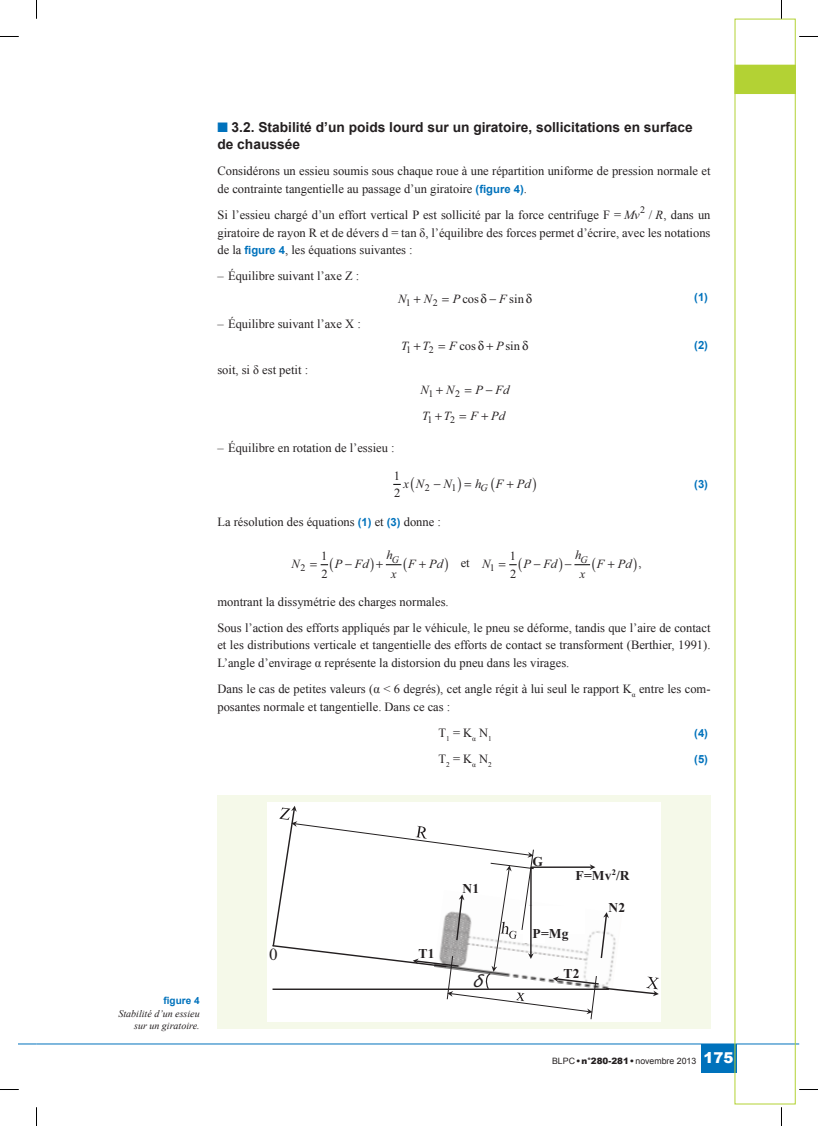
<style>
.page{position:relative;width:818px;height:1126px;background:#fff}
.page>*{position:absolute;margin:0;border:0;box-sizing:border-box;transform-origin:0 0}
.t1{font:italic 17.88px "Myriad Pro";color:#231f20}
.t2{font:17.12px "Times New Roman";color:#231f20}
.t3{font:700 13.75px/17.5px "Arial";color:#231f20}
.t4{font:700 13.5px "Times New Roman";letter-spacing:.015em;color:#231f20}
.t5{font:italic 12.62px "Times New Roman";color:#231f20}
.t6{font:12.62px/18px "Times New Roman";color:#231f20}
.t7{font:12.5px/17.5px "Times New Roman";color:#231f20}
.t8{font:italic 12.5px/18.2px "Times New Roman";color:#231f20;text-align:center}
.t9{font:700 11.25px "Arial";color:#0072bc}
.t10{font:10.12px "Times New Roman";color:#231f20}
.t11{font:italic 10px/12.5px "Times New Roman";color:#231f20;text-align:right}
.t12{font:10px "Times New Roman";color:#231f20}
.t13{font:700 10px "Arial";color:#0072bc}
.t14{font:8.75px "Arial";color:#231f20}
.s1{color:#0072bc}
.s2{font-family:"Arial";font-weight:700;font-size:11.25px;color:#0072bc}
.s3{font-style:italic}
.s4{font-family:"Times"}
.s5{font-weight:900}
.s6{font-weight:900;font-size:15px;color:#fff}
</style>
<div class="page">
<svg style="left:19px;top:1043px;width:17px;height:1px"></svg>
<div style="left:700px;top:1043px;width:35px;height:29px;background:#0072bc"></div>
<hr style="left:36px;top:1043px;width:762px;height:1px;background:#0072bc">
<svg style="left:734px;top:19px;width:61px;height:1085px"></svg>
<div style="left:217px;top:795px;width:493px;height:234px;background:#f5f9e9"></div>
<div style="left:267px;top:802px;width:393px;height:219px;background:#fff"></div>
<svg style="left:272px;top:806px;width:386px;height:213px"></svg>
<svg style="left:0;top:36px;width:19px;height:1px"></svg>
<svg style="left:799px;top:36px;width:18px;height:1px"></svg>
<svg style="left:0;top:1089px;width:19px;height:1px"></svg>
<svg style="left:799px;top:1089px;width:18px;height:1px"></svg>
<svg style="left:36px;top:0;width:1px;height:19px"></svg>
<svg style="left:36px;top:1107px;width:1px;height:18px"></svg>
<svg style="left:320px;top:564px;width:9px;height:2px"></svg>
<svg style="left:385px;top:564px;width:17px;height:2px"></svg>
<svg style="left:509px;top:564px;width:8px;height:2px"></svg>
<svg style="left:574px;top:564px;width:17px;height:2px"></svg>
<p class="t3" style="left:217px;top:118px;width:476px"><span class="s1">■</span> 3.2. Stabilité d’un poids lourd sur un giratoire, sollicitations en surface de chaussée</p>
<p class="t7" style="left:217px;top:162px;width:494px">Considérons un essieu soumis sous chaque roue à une répartition uniforme de pression normale et de contrainte tangentielle au passage d’un giratoire <span class="s2">(figure 4)</span>.</p>
<p class="t7" style="left:217px;top:206px;width:423px">Si l’essieu chargé d’un effort vertical P est sollicité par la force centrifuge F = <span class="s3">Mv</span></p>
<p class="t8" style="left:655px;top:205px;width:9px">R</p>
<p class="t12" style="left:639px;top:203px;width:6px">2</p>
<p class="t7" style="left:217px;top:206px;width:494px;text-align:justify;text-indent:431px">/ , dans un giratoire de rayon R et de dévers d = tan δ, l’équilibre des forces permet d’écrire, avec les notations de la <span class="s2">figure 4</span>, les équations suivantes :</p>
<p class="t7" style="left:217px;top:267px;width:143px"><span class="s4">–</span> Équilibre suivant l’axe Z :</p>
<p class="t8" style="left:398px;top:289px;width:10px">N</p>
<p class="t8" style="left:423px;top:289px;width:10px">N</p>
<p class="t12" style="left:405px;top:296px;width:6px">1</p>
<p class="t12" style="left:432px;top:296px;width:29px">2 <sup>P</sup></p>
<p class="t7" style="left:489px;top:289px;width:36px">− <span class="s3">F</span>sin</p>
<p class="t7" style="left:462px;top:289px;width:18px">cos</p>
<p class="t9" style="left:693px;top:290px;width:15px">(1)</p>
<p class="t7" style="left:217px;top:315px;width:145px"><span class="s4">–</span> Équilibre suivant l’axe X :</p>
<p class="t7" style="left:217px;top:360px;width:92px">soit, si δ est petit :</p>
<p class="t7" style="left:217px;top:439px;width:178px"><span class="s4">–</span> Équilibre en rotation de l’essieu :</p>
<p class="t7" style="left:459px;top:337px;width:18px">cos</p>
<p class="t9" style="left:693px;top:337px;width:15px">(2)</p>
<p class="t8" style="left:401px;top:336px;width:30px">T T</p>
<p class="t12" style="left:406px;top:343px;width:6px">1</p>
<p class="t12" style="left:428px;top:343px;width:29px">2 <sup>F</sup></p>
<p class="t7" style="left:496px;top:337px;width:25px"><span class="s3">P</span> sin</p>
<p class="t8" style="left:420px;top:380px;width:10px">N</p>
<p class="t8" style="left:446px;top:380px;width:10px">N</p>
<p class="t8" style="left:475px;top:380px;width:35px">P Fd</p>
<p class="t12" style="left:428px;top:387px;width:6px">1</p>
<p class="t12" style="left:455px;top:387px;width:6px">2</p>
<p class="t8" style="left:422px;top:406px;width:30px">T T</p>
<p class="t8" style="left:470px;top:406px;width:36px">F Pd</p>
<p class="t12" style="left:427px;top:413px;width:6px">1</p>
<p class="t12" style="left:450px;top:413px;width:6px">2</p>
<p class="t6" style="left:393px;top:466px;width:8px">1<br>2</p>
<p class="t5" style="left:403px;top:475px;width:50px">xN −N</p>
<p class="t5" style="left:475px;top:475px;width:57px">h<sub>G</sub> F Pd</p>
<p class="t9" style="left:693px;top:476px;width:15px">(3)</p>
<p class="t7" style="left:217px;top:513px;width:225px">La résolution des équations <span class="s2">(1)</span> et <span class="s2">(3)</span> donne :</p>
<p class="t8" style="left:291px;top:554px;width:10px">N</p>
<p class="t8" style="left:334px;top:554px;width:35px">P Fd</p>
<p class="t8" style="left:386px;top:545px;width:12px">h x</p>
<p class="t8" style="left:408px;top:554px;width:36px">F Pd</p>
<p class="t10" style="left:424px;top:481px;width:7px">2</p>
<p class="t10" style="left:451px;top:481px;width:7px">1</p>
<p class="t7" style="left:321px;top:546px;width:8px">1<br>2</p>
<p class="t7" style="left:460px;top:553px;width:31px">et <span class="s3">N</span></p>
<p class="t8" style="left:523px;top:554px;width:35px">P Fd</p>
<p class="t8" style="left:575px;top:545px;width:12px">h x</p>
<p class="t8" style="left:596px;top:554px;width:36px">F Pd</p>
<p class="t7" style="left:509px;top:546px;width:8px">1<br>2</p>
<p class="t11" style="left:391px;top:553px;width:9px">G</p>
<p class="t11" style="left:580px;top:553px;width:9px">G</p>
<p class="t12" style="left:300px;top:561px;width:6px">2</p>
<p class="t12" style="left:489px;top:561px;width:6px">1</p>
<p class="t7" style="left:638px;top:553px;width:5px">,</p>
<p class="t7" style="left:217px;top:588px;width:494px;line-height:26.2px">montrant la dissymétrie des charges normales.<br>Sous l’action des efforts appliqués par le véhicule, le pneu se déforme, tandis que l’aire de contact</p>
<p class="t7" style="left:217px;top:636px;width:494px">et les distributions verticale et tangentielle des efforts de contact se transforment (Berthier, 1991).<br>L’angle d’envirage α représente la distorsion du pneu dans les virages.</p>
<p class="t7" style="left:217px;top:680px;width:494px">Dans le cas de petites valeurs (α &lt; 6 degrés), cet angle régit à lui seul le rapport K<sub>α</sub> entre les com&shy;posantes normale et tangentielle. Dans ce cas :</p>
<p class="t7" style="left:438px;top:723px;width:55px">T<sub>1</sub> = K<sub>α</sub> N<sub>1</sub></p>
<p class="t9" style="left:693px;top:725px;width:15px">(4)</p>
<p class="t7" style="left:438px;top:750px;width:55px">T<sub>2</sub> = K<sub>α</sub> N<sub>2</sub></p>
<p class="t9" style="left:693px;top:751px;width:15px">(5)</p>
<p class="t13" style="left:163px;top:993px;width:38px">figure 4</p>
<p class="t11" style="left:118px;top:1006px;width:83px">Stabilité d’un essieu sur un giratoire.</p>
<h2 class="t2" style="left:269px;top:942px;width:10px">0</h2>
<p class="t4" style="left:418px;top:948px;width:17px">T1</p>
<p class="t4" style="left:462px;top:883px;width:18px">N1</p>
<h1 class="t1" style="left:472px;top:970px;width:19px">δ</h1>
<p class="t4" style="left:532px;top:856px;width:12px">G</p>
<p class="t4" style="left:575px;top:870px;width:55px">F=Mv<sup>2</sup>/R</p>
<p class="t4" style="left:608px;top:903px;width:18px">N2</p>
<p class="t4" style="left:532px;top:928px;width:37px">P=Mg</p>
<p class="t4" style="left:563px;top:968px;width:17px">T2</p>
<p class="t14" style="left:551px;top:1055px;width:183px">BLPC <span class="s5">• n°280-281 •</span>novembre 2013 <span class="s6">175</span></p>
</div>
